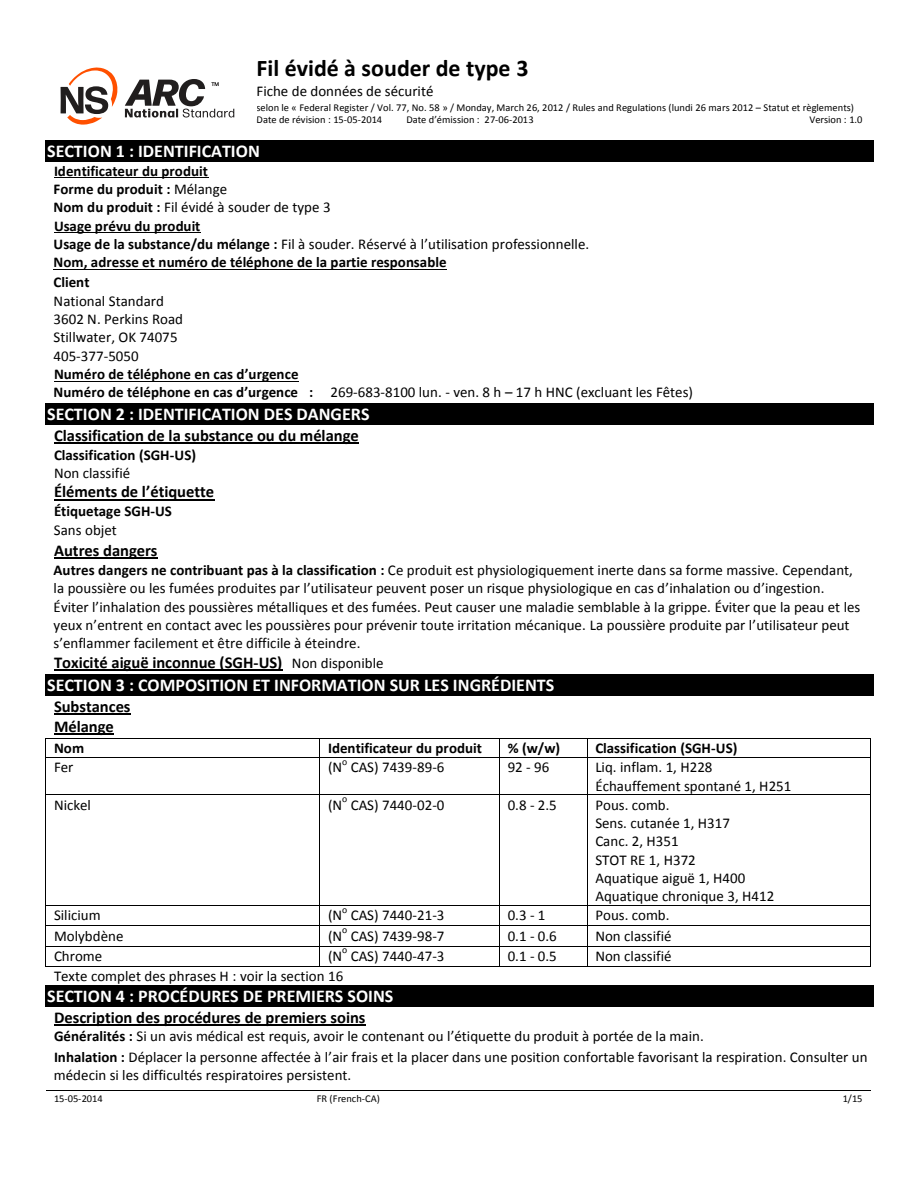
<style>
.page{position:relative;width:918px;height:1188px;background:#fff}
.page>*{position:absolute;margin:0;border:0;box-sizing:border-box;transform-origin:0 0}
.t1{font:700 24px "Calibri";color:#000}
.t2{font:700 18px "Calibri";color:#fff}
.t3{font:700 16.5px/20.1px "Calibri";color:#000}
.t4{font:15px/18.3px "Calibri";color:#000}
.t5{font:700 15px/18.3px "Calibri";color:#000}
.t6{font:10.5px/12.8px "Calibri";color:#000}
.t7{font:9.75px "Calibri";color:#000}
.s1{font-weight:400}
.s2{font-weight:700}
.s3{font-weight:400;font-size:15px}
</style>
<div class="page">
<hr style="left:46px;top:1090px;width:185px;height:1px;background:#000">
<hr style="left:232px;top:1090px;width:234px;height:1px;background:#000">
<hr style="left:467px;top:1090px;width:222px;height:1px;background:#000">
<hr style="left:689px;top:1090px;width:182px;height:1px;background:#000">
<div style="left:45px;top:140px;width:828px;height:21px;background:#000"></div>
<hr style="left:54px;top:177px;width:154px;height:1px;background:#000">
<hr style="left:54px;top:232px;width:147px;height:1px;background:#000">
<hr style="left:54px;top:269px;width:393px;height:1px;background:#000">
<hr style="left:54px;top:381px;width:245px;height:1px;background:#000">
<div style="left:45px;top:403px;width:828px;height:22px;background:#000"></div>
<hr style="left:54px;top:443px;width:305px;height:1px;background:#000">
<hr style="left:54px;top:499px;width:160px;height:1px;background:#000">
<hr style="left:54px;top:558px;width:104px;height:1px;background:#000">
<hr style="left:54px;top:670px;width:228px;height:1px;background:#000">
<div style="left:45px;top:674px;width:828px;height:22px;background:#000"></div>
<hr style="left:54px;top:713px;width:77px;height:2px;background:#000">
<hr style="left:54px;top:734px;width:60px;height:1px;background:#000">
<hr style="left:46px;top:738px;width:274px;height:1px;background:#000">
<hr style="left:320px;top:738px;width:179px;height:1px;background:#000">
<hr style="left:500px;top:738px;width:87px;height:1px;background:#000">
<hr style="left:588px;top:738px;width:283px;height:1px;background:#000">
<hr style="left:46px;top:757px;width:274px;height:1px;background:#000">
<hr style="left:320px;top:757px;width:179px;height:1px;background:#000">
<svg style="left:499px;top:738px;width:1px;height:20px"></svg>
<hr style="left:500px;top:757px;width:87px;height:1px;background:#000">
<svg style="left:587px;top:738px;width:1px;height:20px"></svg>
<hr style="left:588px;top:757px;width:283px;height:1px;background:#000">
<hr style="left:46px;top:758px;width:1px;height:37px;background:#000">
<hr style="left:320px;top:758px;width:1px;height:37px;background:#000">
<hr style="left:499px;top:758px;width:1px;height:37px;background:#000">
<hr style="left:587px;top:758px;width:1px;height:37px;background:#000">
<hr style="left:871px;top:758px;width:1px;height:37px;background:#000">
<hr style="left:46px;top:795px;width:274px;height:1px;background:#000">
<hr style="left:320px;top:795px;width:179px;height:1px;background:#000">
<hr style="left:500px;top:795px;width:87px;height:1px;background:#000">
<hr style="left:588px;top:795px;width:283px;height:1px;background:#000">
<hr style="left:46px;top:795px;width:1px;height:110px;background:#000">
<hr style="left:320px;top:795px;width:1px;height:110px;background:#000">
<hr style="left:499px;top:795px;width:1px;height:110px;background:#000">
<hr style="left:587px;top:795px;width:1px;height:110px;background:#000">
<hr style="left:871px;top:795px;width:1px;height:110px;background:#000">
<hr style="left:46px;top:905px;width:274px;height:1px;background:#000">
<hr style="left:320px;top:905px;width:179px;height:1px;background:#000">
<hr style="left:500px;top:905px;width:87px;height:1px;background:#000">
<hr style="left:588px;top:905px;width:283px;height:1px;background:#000">
<hr style="left:46px;top:926px;width:274px;height:1px;background:#000">
<hr style="left:320px;top:926px;width:179px;height:1px;background:#000">
<hr style="left:500px;top:926px;width:87px;height:1px;background:#000">
<hr style="left:588px;top:926px;width:283px;height:1px;background:#000">
<hr style="left:46px;top:946px;width:274px;height:1px;background:#000">
<hr style="left:320px;top:946px;width:179px;height:1px;background:#000">
<hr style="left:500px;top:946px;width:87px;height:1px;background:#000">
<hr style="left:588px;top:946px;width:283px;height:1px;background:#000">
<hr style="left:46px;top:966px;width:274px;height:1px;background:#000">
<hr style="left:320px;top:966px;width:179px;height:1px;background:#000">
<svg style="left:499px;top:905px;width:1px;height:62px"></svg>
<hr style="left:500px;top:966px;width:87px;height:1px;background:#000">
<svg style="left:587px;top:905px;width:1px;height:62px"></svg>
<hr style="left:588px;top:966px;width:283px;height:1px;background:#000">
<div style="left:45px;top:985px;width:828px;height:22px;background:#000"></div>
<hr style="left:54px;top:1024px;width:312px;height:1px;background:#000">
<svg style="left:61px;top:67px;width:57px;height:58px"></svg>
<svg style="left:125px;top:79px;width:109px;height:39px"></svg>
<h1 class="t1" style="left:257px;top:52px;width:274px">Fil évidé à souder de type 3</h1>
<p class="t4" style="left:257px;top:82px;width:179px">Fiche de données de sécurité</p>
<p class="t6" style="left:257px;top:101px;width:599px">selon le « Federal Register / Vol. 77, No. 58 » / Monday, March 26, 2012 / Rules and Regulations (lundi 26 mars 2012 – Statut et règlements)<br>Date de révision : 15-05-2014</p>
<p class="t6" style="left:406px;top:114px;width:129px">Date d’émission : 27-06-2013</p>
<p class="t6" style="left:809px;top:114px;width:55px">Version : 1.0</p>
<p class="t2" style="left:47px;top:139px;width:214px">SECTION 1 : IDENTIFICATION</p>
<p class="t5" style="left:54px;top:162px;width:537px">Identificateur du produit<br>Forme du produit : <span class="s1">Mélange<br></span>Nom du produit : <span class="s1">Fil évidé à souder de type 3<br></span>Usage prévu du produit<br>Usage de la substance/du mélange : <span class="s1">Fil à souder. Réservé à l’utilisation professionnelle.<br></span>Nom, adresse et numéro de téléphone de la partie responsable</p>
<p class="t5" style="left:54px;top:273px;width:37px">Client</p>
<p class="t4" style="left:54px;top:292px;width:131px">National Standard<br>3602 N. Perkins Road<br>Stillwater, OK 74075<br>405-377-5050</p>
<p class="t5" style="left:54px;top:365px;width:641px">Numéro de téléphone en cas d’urgence<br>Numéro de téléphone en cas d’urgence : <span class="s1">269-683-8100 lun. - ven. 8 h – 17 h HNC (excluant les Fêtes)</span></p>
<p class="t2" style="left:47px;top:403px;width:324px">SECTION 2 : IDENTIFICATION DES DANGERS</p>
<p class="t3" style="left:54px;top:425px;width:306px">Classification de la substance ou du mélange</p>
<p class="t5" style="left:54px;top:445px;width:144px">Classification (SGH-US)</p>
<p class="t4" style="left:54px;top:464px;width:78px">Non classifié</p>
<p class="t3" style="left:54px;top:482px;width:162px">Éléments de l’étiquette</p>
<p class="t5" style="left:54px;top:502px;width:119px">Étiquetage SGH-US</p>
<p class="t4" style="left:54px;top:521px;width:64px">Sans objet</p>
<p class="t3" style="left:54px;top:541px;width:105px">Autres dangers</p>
<p class="t4" style="left:54px;top:561px;width:808px"><span class="s2">Autres dangers ne contribuant pas à la classification :</span> Ce produit est physiologiquement inerte dans sa forme massive. Cependant, la poussière ou les fumées produites par l’utilisateur peuvent poser un risque physiologique en cas d’inhalation ou d’ingestion.<br>Éviter l’inhalation des poussières métalliques et des fumées. Peut causer une maladie semblable à la grippe. Éviter que la peau et les yeux n’entrent en contact avec les poussières pour prévenir toute irritation mécanique. La poussière produite par l’utilisateur peut s’enflammer facilement et être difficile à éteindre.</p>
<p class="t3" style="left:54px;top:652px;width:331px">Toxicité aiguë inconnue (SGH-US) <span class="s3">Non disponible</span></p>
<p class="t2" style="left:47px;top:674px;width:509px">SECTION 3 : COMPOSITION ET INFORMATION SUR LES INGRÉDIENTS</p>
<p class="t3" style="left:54px;top:696px;width:78px">Substances<br>Mélange</p>
<p class="t5" style="left:54px;top:739px;width:32px">Nom</p>
<p class="t5" style="left:328px;top:739px;width:156px">Identificateur du produit</p>
<p class="t5" style="left:508px;top:739px;width:54px">% (w/w)</p>
<p class="t5" style="left:595px;top:739px;width:144px">Classification (SGH-US)</p>
<p class="t4" style="left:54px;top:758px;width:21px">Fer</p>
<p class="t4" style="left:328px;top:758px;width:16px">(N</p>
<p class="t7" style="left:342px;top:755px;width:7px">o</p>
<p class="t4" style="left:351px;top:758px;width:95px">CAS) 7439-89-6</p>
<p class="t4" style="left:508px;top:758px;width:43px">92 - 96</p>
<p class="t4" style="left:595px;top:758px;width:198px">Liq. inflam. 1, H228<br>Échauffement spontané 1, H251</p>
<p class="t4" style="left:54px;top:796px;width:39px">Nickel</p>
<p class="t4" style="left:328px;top:796px;width:16px">(N</p>
<p class="t7" style="left:342px;top:793px;width:7px">o</p>
<p class="t4" style="left:351px;top:796px;width:95px">CAS) 7440-02-0</p>
<p class="t4" style="left:508px;top:796px;width:51px">0.8 - 2.5</p>
<p class="t4" style="left:595px;top:796px;width:180px">Pous. comb.<br>Sens. cutanée 1, H317<br>Canc. 2, H351<br>STOT RE 1, H372<br>Aquatique aiguë 1, H400<br>Aquatique chronique 3, H412</p>
<p class="t4" style="left:54px;top:906px;width:48px">Silicium</p>
<p class="t4" style="left:328px;top:906px;width:16px">(N</p>
<p class="t7" style="left:342px;top:903px;width:7px">o</p>
<p class="t4" style="left:351px;top:906px;width:95px">CAS) 7440-21-3</p>
<p class="t4" style="left:508px;top:906px;width:39px">0.3 - 1</p>
<p class="t4" style="left:595px;top:906px;width:76px">Pous. comb.</p>
<p class="t4" style="left:54px;top:927px;width:71px">Molybdène</p>
<p class="t4" style="left:328px;top:927px;width:16px">(N</p>
<p class="t7" style="left:342px;top:924px;width:7px">o</p>
<p class="t4" style="left:351px;top:927px;width:95px">CAS) 7439-98-7</p>
<p class="t4" style="left:508px;top:927px;width:51px">0.1 - 0.6</p>
<p class="t4" style="left:595px;top:927px;width:78px">Non classifié</p>
<p class="t4" style="left:54px;top:947px;width:50px">Chrome</p>
<p class="t4" style="left:328px;top:947px;width:16px">(N</p>
<p class="t7" style="left:342px;top:944px;width:7px">o</p>
<p class="t4" style="left:351px;top:947px;width:95px">CAS) 7440-47-3</p>
<p class="t4" style="left:508px;top:947px;width:51px">0.1 - 0.5</p>
<p class="t4" style="left:595px;top:947px;width:78px">Non classifié</p>
<p class="t4" style="left:54px;top:967px;width:291px">Texte complet des phrases H : voir la section 16</p>
<p class="t2" style="left:47px;top:985px;width:348px">SECTION 4 : PROCÉDURES DE PREMIERS SOINS</p>
<p class="t3" style="left:54px;top:1007px;width:313px">Description des procédures de premiers soins</p>
<p class="t4" style="left:54px;top:1026px;width:815px;line-height:20.1px"><span class="s2">Généralités :</span> Si un avis médical est requis, avoir le contenant ou l’étiquette du produit à portée de la main.<br><span class="s2">Inhalation :</span> Déplacer la personne affectée à l’air frais et la placer dans une position confortable favorisant la respiration. Consulter un</p>
<p class="t4" style="left:54px;top:1066px;width:299px">médecin si les difficultés respiratoires persistent.</p>
<p class="t6" style="left:54px;top:1092px;width:50px">15-05-2014</p>
<p class="t6" style="left:317px;top:1092px;width:65px">FR (French-CA)</p>
<p class="t6" style="left:843px;top:1092px;width:21px">1/15</p>
</div>
